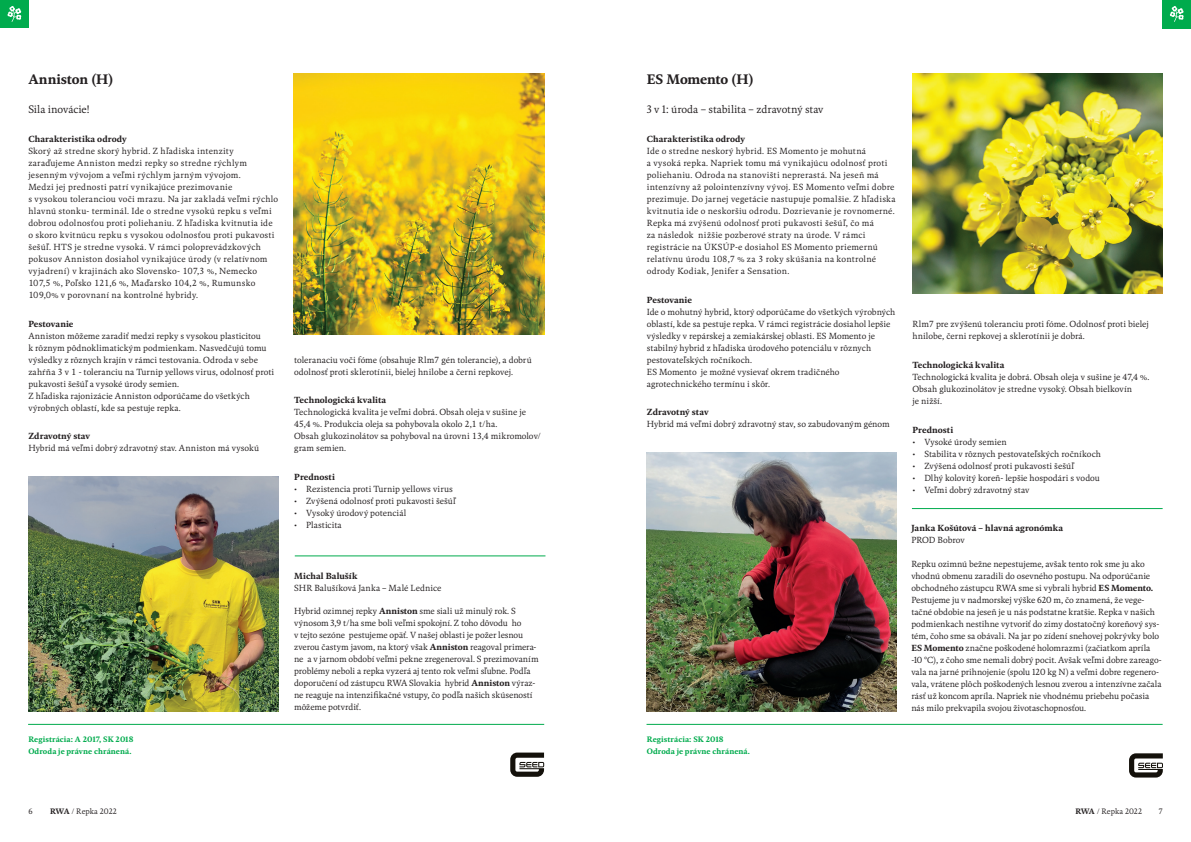
<style>
.page{position:relative;width:1191px;height:842px;background:#fff}
.page>*{position:absolute;margin:0;border:0;box-sizing:border-box;transform-origin:0 0}
.MG_plodina_nadpis{font:700 14px "Kievit Serif";letter-spacing:-.01em;color:#231f20}
.MG_plodina_perex{font:11px "Kievit Serif";color:#231f20}
.MG_plodina_text_ODRA{font:9px/12px "Kievit Serif";letter-spacing:.015em;color:#231f20}
.MG_plodina_text{font:9px/12px "Kievit Serif";letter-spacing:-.005em;color:#231f20}
._21_MG_podnadpis{font:700 9px "Kievit Serif";letter-spacing:.005em;color:#231f20}
.MG_plodina_text-2{font:700 9px/12px "Kievit Serif";letter-spacing:.005em;color:#231f20}
.MG_plodina_nadpis-2{font:700 8px "Kievit Serif";letter-spacing:.01em;color:#00ab4d}
.t1{font:8px "Kievit Serif";color:#231f20}
.s1{font-weight:700}
.s2{font-weight:400}
</style>
<div class="page">
<div style="left:0;top:0;width:29px;height:28px;background:#00ab4d"></div>
<div style="left:1162px;top:0;width:29px;height:28px;background:#00ab4d"></div>
<svg style="left:1169px;top:6px;width:14px;height:16px"></svg>
<svg style="left:7px;top:6px;width:14px;height:16px"></svg>
<svg style="left:510px;top:752px;width:34px;height:25px"></svg>
<hr style="left:28px;top:724px;width:516px;height:1px;background:#00ab4d">
<img style="left:294px;top:74px;width:250px;height:260px">
<svg style="left:1129px;top:753px;width:34px;height:24px"></svg>
<hr style="left:646px;top:724px;width:516px;height:1px;background:#00ab4d">
<img style="left:912px;top:74px;width:250px;height:219px">
<img style="left:28px;top:476px;width:251px;height:235px">
<img style="left:646px;top:452px;width:250px;height:259px">
<hr style="left:912px;top:508px;width:250px;height:1px;background:#00ab4d">
<hr style="left:295px;top:556px;width:250px;height:1px;background:#00ab4d">
<p class="MG_plodina_nadpis" style="left:28px;top:70px;width:87px">Anniston (H)</p>
<p class="MG_plodina_perex" style="left:28px;top:102px;width:63px">Sila inovácie!</p>
<p class="_21_MG_podnadpis" style="left:28px;top:133px;width:100px">Charakteristika odrody</p>
<p class="MG_plodina_text_ODRA" style="left:28px;top:144px;width:251px">Skorý až stredne skorý hybrid. Z hľadiska intenzity zaraďujeme Anniston medzi repky so stredne rýchlym jesenným vývojom a veľmi rýchlym jarným vývojom.<br>Medzi jej prednosti patrí vynikajúce prezimovanie<br>s vysokou toleranciou voči mrazu. Na jar zakladá veľmi rýchlo hlavnú stonku- terminál. Ide o stredne vysokú repku s veľmi dobrou odolnosťou proti poliehaniu. Z hľadiska kvitnutia ide o skoro kvitnúcu repku s vysokou odolnosťou proti pukavosti šešúľ. HTS je stredne vysoká. V rámci poloprevádzkových pokusov Anniston dosiahol vynikajúce úrody (v relatívnom vyjadrení) v krajinách ako Slovensko- 107,3 %, Nemecko 107,5 %, Poľsko 121,6 %, Maďarsko 104,2 %, Rumunsko 109,0% v porovnaní na kontrolné hybridy.</p>
<p class="_21_MG_podnadpis" style="left:28px;top:317px;width:47px">Pestovanie</p>
<p class="MG_plodina_text_ODRA" style="left:28px;top:329px;width:247px">Anniston môžeme zaradiť medzi repky s vysokou plasticitou<br>k rôznym pôdnoklimatickým podmienkam. Nasvedčujú tomu výsledky z rôznych krajín v rámci testovania. Odroda v sebe zahŕňa 3 v 1 - toleranciu na Turnip yellows virus, odolnosť proti pukavosti šešúľ a vysoké úrody semien.<br>Z hľadiska rajonizácie Anniston odporúčame do všetkých výrobných oblastí, kde sa pestuje repka.</p>
<p class="_21_MG_podnadpis" style="left:28px;top:430px;width:63px">Zdravotný stav</p>
<p class="MG_plodina_text_ODRA" style="left:28px;top:442px;width:232px">Hybrid má veľmi dobrý zdravotný stav. Anniston má vysokú</p>
<p class="MG_plodina_text_ODRA" style="left:294px;top:353px;width:239px">toleranaciu voči fóme (obsahuje Rlm7 gén tolerancie), a dobrú odolnosť proti sklerotínii, bielej hnilobe a černi repkovej.</p>
<p class="_21_MG_podnadpis" style="left:294px;top:394px;width:93px">Technologická kvalita</p>
<p class="MG_plodina_text_ODRA" style="left:294px;top:406px;width:248px">Technologická kvalita je veľmi dobrá. Obsah oleja v sušine je 45,4 %. Produkcia oleja sa pohybovala okolo 2,1 t/ha.<br>Obsah glukozinolátov sa pohyboval na úrovni 13,4 mikromolov/ gram semien.</p>
<p class="_21_MG_podnadpis" style="left:294px;top:471px;width:42px">Prednosti</p>
<p class="MG_plodina_text_ODRA" style="left:294px;top:483px;width:160px">• Rezistencia proti Turnip yellows virus</p>
<p class="MG_plodina_text_ODRA" style="left:294px;top:495px;width:163px">• Zvýšená odolnosť proti pukavosti šešúľ</p>
<p class="MG_plodina_text_ODRA" style="left:294px;top:507px;width:114px">• Vysoký úrodový potenciál</p>
<p class="MG_plodina_text_ODRA" style="left:294px;top:519px;width:49px">• Plasticita</p>
<p class="MG_plodina_nadpis-2" style="left:28px;top:734px;width:107px">Registrácia: A 2017, SK 2018</p>
<p class="MG_plodina_nadpis-2" style="left:28px;top:746px;width:105px">Odroda je právne chránená.</p>
<p class="MG_plodina_text" style="left:294px;top:569px;width:149px"><span class="s1">Michal Balušík<br></span>SHR Balušíková Janka – Malé Lednice</p>
<p class="MG_plodina_text" style="left:294px;top:604px;width:246px">Hybrid ozimnej repky <span class="s1">Anniston</span> sme siali už minulý rok. S výnosom 3,9 t/ha sme boli veľmi spokojní. Z toho dôvodu ho<br>v tejto sezóne pestujeme opäť. V našej oblasti je požer lesnou zverou častym javom, na ktorý však <span class="s1">Anniston</span> reagoval primera&shy;ne a v jarnom období veľmi pekne zregeneroval. S prezimovaním problémy neboli a repka vyzerá aj tento rok veľmi sľubne. Podľa doporučení od zástupcu RWA Slovakia hybrid <span class="s1">Anniston</span> výraz&shy;ne reaguje na intenzifikačné vstupy, čo podľa našich skúseností môžeme potvrdiť.</p>
<p class="MG_plodina_nadpis" style="left:647px;top:70px;width:108px">ES Momento (H)</p>
<p class="MG_plodina_perex" style="left:647px;top:102px;width:178px">3 v 1: úroda – stabilita – zdravotný stav</p>
<p class="_21_MG_podnadpis" style="left:647px;top:133px;width:100px">Charakteristika odrody</p>
<p class="MG_plodina_text_ODRA" style="left:647px;top:144px;width:250px">Ide o stredne neskorý hybrid. ES Momento je mohutná<br>a vysoká repka. Napriek tomu má vynikajúcu odolnosť proti poliehaniu. Odroda na stanovišti neprerastá. Na jeseň má intenzívny až polointenzívny vývoj. ES Momento veľmi dobre prezimuje. Do jarnej vegetácie nastupuje pomalšie. Z hľadiska kvitnutia ide o neskoršiu odrodu. Dozrievanie je rovnomerné.<br>Repka má zvýšenú odolnosť proti pukavosti šešúľ, čo má<br>za následok nižšie pozberové straty na úrode. V rámci registrácie na ÚKSÚP-e dosiahol ES Momento priemernú relatívnu úrodu 108,7 % za 3 roky skúšania na kontrolné odrody Kodiak, Jenifer a Sensation.</p>
<p class="_21_MG_podnadpis" style="left:647px;top:293px;width:47px">Pestovanie</p>
<p class="MG_plodina_text_ODRA" style="left:647px;top:305px;width:250px">Ide o mohutný hybrid, ktorý odporúčame do všetkých výrobných oblastí, kde sa pestuje repka. V rámci registrácie dosiahol lepšie výsledky v repárskej a zemiakárskej oblasti. ES Momento je stabilný hybrid z hľadiska úrodového potenciálu v rôznych pestovateľských ročníkoch.</p>
<p class="MG_plodina_text_ODRA" style="left:647px;top:365px;width:194px">ES Momento je možné vysievať okrem tradičného agrotechnického termínu i skôr.</p>
<p class="_21_MG_podnadpis" style="left:647px;top:406px;width:63px">Zdravotný stav</p>
<p class="MG_plodina_text_ODRA" style="left:647px;top:418px;width:244px">Hybrid má veľmi dobrý zdravotný stav, so zabudovaným génom</p>
<p class="MG_plodina_nadpis-2" style="left:647px;top:734px;width:78px">Registrácia: SK 2018</p>
<p class="MG_plodina_nadpis-2" style="left:647px;top:746px;width:105px">Odroda je právne chránená.</p>
<p class="MG_plodina_text_ODRA" style="left:912px;top:318px;width:238px">Rlm7 pre zvýšenú toleranciu proti fóme. Odolnosť proti bielej hnilobe, černi repkovej a sklerotínii je dobrá.</p>
<p class="_21_MG_podnadpis" style="left:912px;top:359px;width:93px">Technologická kvalita</p>
<p class="MG_plodina_text_ODRA" style="left:912px;top:370px;width:239px">Technologická kvalita je dobrá. Obsah oleja v sušine je 47,4 %.<br>Obsah glukozinolátov je stredne vysoký. Obsah bielkovín<br>je nižší.</p>
<p class="_21_MG_podnadpis" style="left:912px;top:423px;width:42px">Prednosti</p>
<p class="MG_plodina_text_ODRA" style="left:912px;top:435px;width:96px">• Vysoké úrody semien</p>
<p class="MG_plodina_text_ODRA" style="left:912px;top:447px;width:190px">• Stabilita v rôznych pestovateľských ročníkoch</p>
<p class="MG_plodina_text_ODRA" style="left:912px;top:459px;width:163px">• Zvýšená odolnosť proti pukavosti šešúľ</p>
<p class="MG_plodina_text_ODRA" style="left:912px;top:471px;width:189px">• Dlhý kolovitý koreň- lepšie hospodári s vodou</p>
<p class="MG_plodina_text_ODRA" style="left:912px;top:483px;width:118px">• Veľmi dobrý zdravotný stav</p>
<p class="MG_plodina_text-2" style="left:911px;top:522px;width:153px">Janka Košútová – hlavná agronómka<br><span class="s2">PROD Bobrov</span></p>
<p class="MG_plodina_text" style="left:911px;top:557px;width:252px">Repku ozimnú bežne nepestujeme, avšak tento rok sme ju ako vhodnú obmenu zaradili do osevného postupu. Na odporúčanie obchodného zástupcu RWA sme si vybrali hybrid <span class="s1">ES Momento.<br></span>Pestujeme ju v nadmorskej výške 620 m, čo znamená, že vege&shy;tačné obdobie na jeseň je u nás podstatne kratšie. Repka v našich podmienkach nestihne vytvoriť do zimy dostatočný koreňový sys&shy;tém, čoho sme sa obávali. Na jar po zídení snehovej pokrývky bolo <span class="s1">ES Momento</span> značne poškodené holomrazmi (začiatkom apríla -10 °C), z čoho sme nemali dobrý pocit. Avšak veľmi dobre zareago&shy;vala na jarné prihnojenie (spolu 120 kg N) a veľmi dobre regenero&shy;vala, vrátene plôch poškodených lesnou zverou a intenzívne začala rásť už koncom apríla. Napriek nie vhodnému priebehu počasia nás milo prekvapila svojou životaschopnosťou.</p>
<p class="t1" style="left:28px;top:806px;width:6px">6</p>
<p class="t1" style="left:50px;top:806px;width:68px"><span class="s1">RWA</span> / Repka 2022</p>
<p class="t1" style="left:1075px;top:806px;width:68px"><span class="s1">RWA</span> / Repka 2022</p>
<p class="t1" style="left:1158px;top:806px;width:5px">7</p>
</div>
